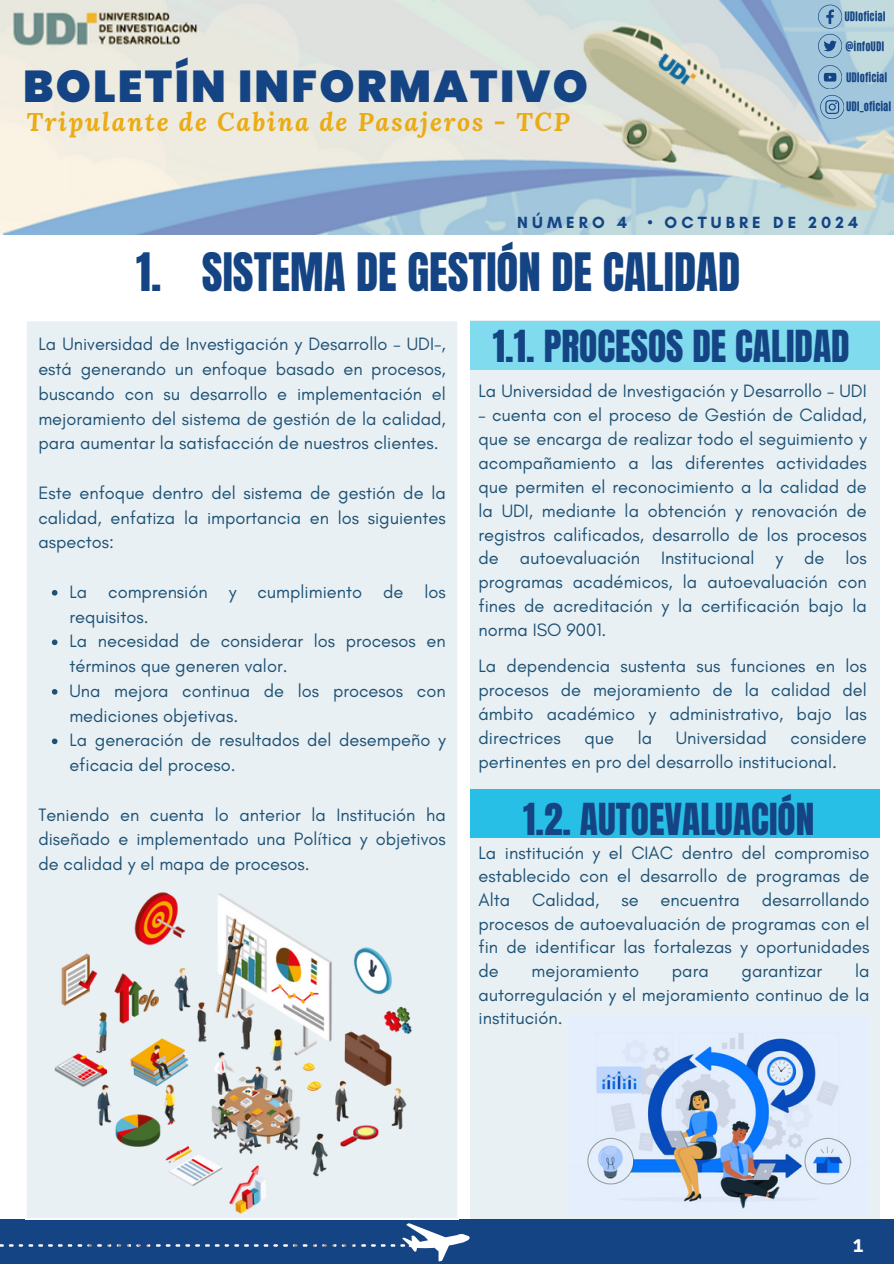
<style>
.page{position:relative;width:894px;height:1264px;background:#fff}
.page>*{position:absolute;margin:0;border:0;box-sizing:border-box;transform-origin:0 0}
.t1{font:45px "Anton";color:#154484}
.t2{font:900 44.55px "Poppins";letter-spacing:.05em;color:#154484}
.t3{font:37.5px "Anton";color:#154484}
.t4{font:italic 700 25.5px "Lora";letter-spacing:.07em;color:#ebab12}
.t5{font:18.3px/23.9px "Glacial Indifference";color:#1e5275;text-align:justify}
.t6{font:900 18px "Ruda";color:#fff}
.t7{font:700 16.5px "Glacial Indifference";letter-spacing:.25em;color:#154484}
.t8{font:10.95px "CA Generated";color:#154484}
</style>
<div class="page">
<img style="left:0;top:0;width:893px;height:234px">
<img style="left:651px;top:51px;width:46px;height:43px">
<svg style="left:817px;top:5px;width:24px;height:23px"></svg>
<svg style="left:819px;top:95px;width:24px;height:24px"></svg>
<svg style="left:817px;top:34px;width:24px;height:24px"></svg>
<svg style="left:817px;top:65px;width:24px;height:24px"></svg>
<div style="left:470px;top:320px;width:409px;height:909px;background:#e9f0f4"></div>
<div style="left:0;top:1219px;width:893px;height:44px;background:#154484"></div>
<img style="left:0;top:1244px;width:200px;height:3px">
<svg style="left:405px;top:1223px;width:64px;height:38px"></svg>
<img style="left:205px;top:1237px;width:200px;height:10px">
<div style="left:27px;top:321px;width:430px;height:897px;background:#e9f0f4"></div>
<div style="left:470px;top:321px;width:409px;height:48px;background:#7fdbed"></div>
<img style="left:52px;top:886px;width:365px;height:328px">
<div style="left:470px;top:789px;width:409px;height:49px;background:#28bfe6"></div>
<svg style="left:52px;top:590px;width:5px;height:5px"></svg>
<svg style="left:52px;top:639px;width:5px;height:6px"></svg>
<svg style="left:52px;top:689px;width:5px;height:5px"></svg>
<svg style="left:52px;top:738px;width:5px;height:6px"></svg>
<img style="left:587px;top:1033px;width:265px;height:176px">
<h4 class="t2" style="left:23px;top:55px;width:566px">BOLETÍN INFORMATIVO</h4>
<p class="t4" style="left:27px;top:105px;width:544px">Tripulante de Cabina de Pasajeros - TCP</p>
<p class="t8" style="left:844px;top:9px;width:43px">UDIoficial</p>
<p class="t8" style="left:845px;top:38px;width:40px">@infoUDI</p>
<p class="t8" style="left:845px;top:69px;width:43px">UDIoficial</p>
<p class="t8" style="left:845px;top:99px;width:47px">UDI_oficial</p>
<p class="t7" style="left:517px;top:213px;width:111px">NÚMERO 4</p>
<p class="t7" style="left:647px;top:213px;width:212px">• OCTUBRE DE 2024</p>
<p class="t1" style="left:136px;top:240px;width:605px">1. SISTEMA DE GESTIÓN DE CALIDAD</p>
<p class="t5" style="left:38px;top:331px;width:409px;line-height:24.8px">La Universidad de Investigación y Desarrollo – UDI-, está generando un enfoque basado en procesos, buscando con su desarrollo e implementación el mejoramiento del sistema de gestión de la calidad, para aumentar la satisfacción de nuestros clientes.</p>
<h6 class="t5" style="left:38px;top:480px;width:409px;line-height:24.8px">Este enfoque dentro del sistema de gestión de la calidad, enfatiza la importancia en los siguientes aspectos:</h6>
<p class="t5" style="left:69px;top:579px;width:378px;line-height:24.8px">La comprensión y cumplimiento de los requisitos.</p>
<h3 class="t5" style="left:69px;top:628px;width:378px;line-height:24.8px">La necesidad de considerar los procesos en términos que generen valor.</h3>
<p class="t5" style="left:69px;top:678px;width:378px;line-height:24.8px">Una mejora continua de los procesos con mediciones objetivas.</p>
<p class="t5" style="left:69px;top:727px;width:378px;line-height:24.8px">La generación de resultados del desempeño y eficacia del proceso.</p>
<p class="t5" style="left:38px;top:802px;width:409px;line-height:24.8px">Teniendo en cuenta lo anterior la Institución ha diseñado e implementado una Política y objetivos de calidad y el mapa de procesos.</p>
<p class="t3" style="left:492px;top:320px;width:358px">1.1. PROCESOS DE CALIDAD</p>
<p class="t5" style="left:478px;top:379px;width:389px">La Universidad de Investigación y Desarrollo – UDI</p>
<p class="t5" style="left:478px;top:403px;width:389px">– cuenta con el proceso de Gestión de Calidad, que se encarga de realizar todo el seguimiento y acompañamiento a las diferentes actividades que permiten el reconocimiento a la calidad de la UDI, mediante la obtención y renovación de registros calificados, desarrollo de los procesos de autoevaluación Institucional y de los programas académicos, la autoevaluación con fines de acreditación y la certificación bajo la norma ISO 9001.</p>
<p class="t5" style="left:478px;top:654px;width:389px">La dependencia sustenta sus funciones en los procesos de mejoramiento de la calidad del ámbito académico y administrativo, bajo las directrices</p>
<p class="t5" style="left:478px;top:725px;width:389px;text-indent:312px">considere pertinentes en pro del desarrollo institucional.</p>
<p class="t3" style="left:523px;top:792px;width:293px">1.2. AUTOEVALUACIÓN</p>
<p class="t5" style="left:584px;top:725px;width:31px">que</p>
<p class="t5" style="left:637px;top:725px;width:16px">la</p>
<p class="t5" style="left:675px;top:725px;width:92px">Universidad</p>
<h1 class="t5" style="left:478px;top:840px;width:392px">La institución y el CIAC dentro del compromiso establecido con el desarrollo de programas de Alta Calidad, se encuentra desarrollando procesos de autoevaluación de programas con el fin de identificar las fortalezas y oportunidades de</h1>
<h1 class="t5" style="left:478px;top:958px;width:392px;text-indent:376px">la autorregulación y el mejoramiento continuo de la institución.</h1>
<h1 class="t5" style="left:531px;top:958px;width:109px">mejoramiento</h1>
<h1 class="t5" style="left:671px;top:958px;width:38px">para</h1>
<h1 class="t5" style="left:741px;top:958px;width:82px">garantizar</h1>
<p class="t6" style="left:853px;top:1235px;width:11px">1</p>
</div>
